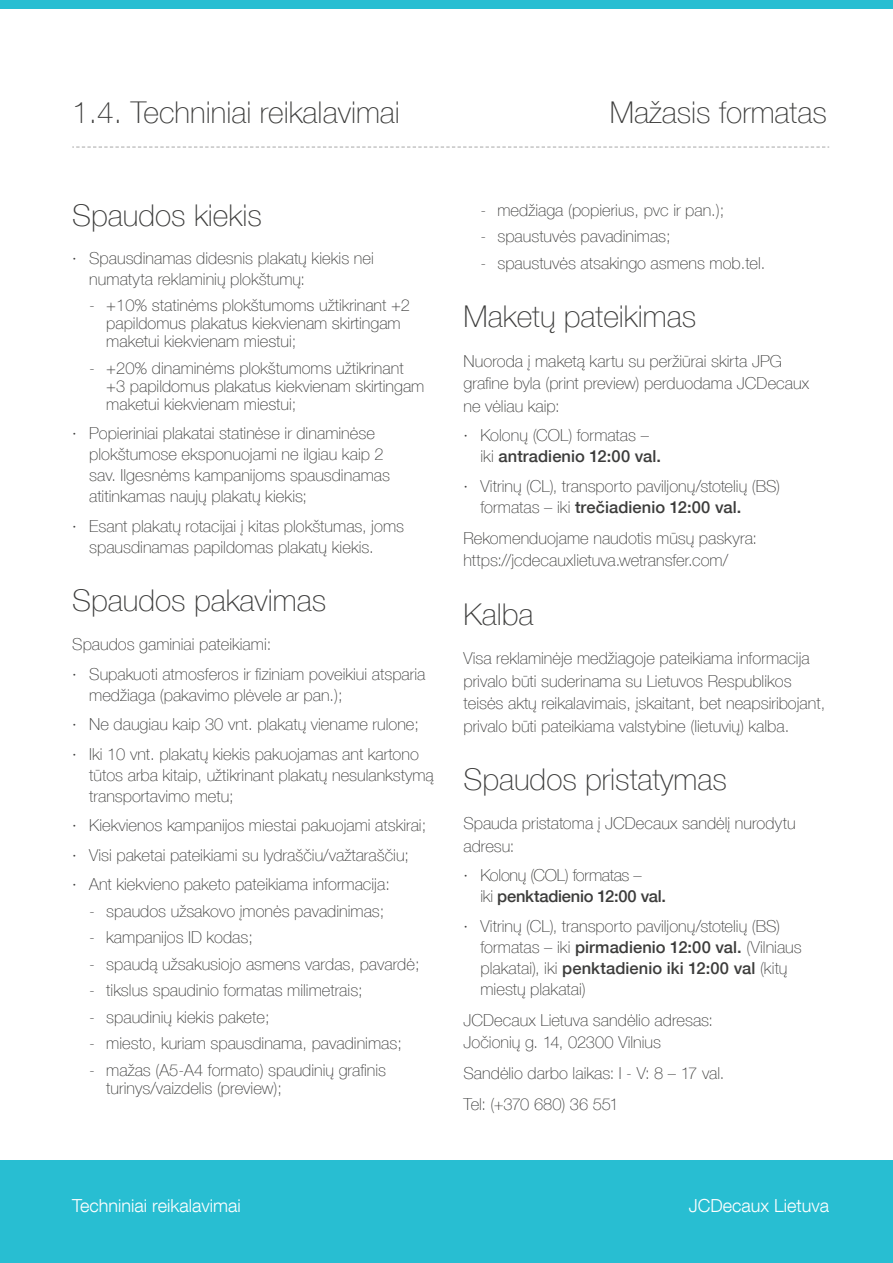
<style>
.page{position:relative;width:893px;height:1263px;background:#fff}
.page>*{position:absolute;margin:0;border:0;box-sizing:border-box;transform-origin:0 0}
.text_heading{font:100 30px "Helvetica Neue LT Com";color:#3c3c3b}
.t1{font:300 18px "Helvetica Neue LT Com";color:#fff}
.text_11pt{font:100 16.5px/21px "Helvetica Neue LT Com";color:#3c3c3b}
.t2{font:100 16.5px/18px "Helvetica Neue LT Pro";color:#3c3c3b}
.text_contacts{font:100 16.5px/22.5px "Helvetica Neue LT Com";color:#3c3c3b}
.text_11pt-2{font:100 16.5px/21px "Helvetica Neue LT Com";letter-spacing:-.02em;color:#3c3c3b}
.s1{font-family:"Helvetica Neue"}
.s2{font-weight:500}
</style>
<div class="page">
<div style="left:0;top:0;width:893px;height:9px;background:#28bed2"></div>
<div style="left:0;top:1161px;width:893px;height:102px;background:#28bed2"></div>
<svg style="left:72px;top:146px;width:757px;height:2px"></svg>
<p class="text_heading" style="left:72px;top:95px;width:329px">1.4. Techniniai reikalavimai</p>
<p class="text_heading" style="left:610px;top:95px;width:219px">Mažasis formatas</p>
<p class="text_heading" style="left:72px;top:197px;width:191px">Spaudos kiekis</p>
<p class="text_11pt" style="left:89px;top:247px;width:286px;text-indent:-17px">· Spausdinamas didesnis plakatų kiekis nei numatyta reklaminių plokštumų:</p>
<p class="t2" style="left:106px;top:296px;width:305px;text-indent:-17px"><span class="s1">‑</span> +10% statinėms plokštumoms užtikrinant +2 papildomus plakatus kiekvienam skirtingam maketui kiekvienam miestui;</p>
<p class="t2" style="left:106px;top:359px;width:320px;text-indent:-17px"><span class="s1">‑</span> +20% dinaminėms plokštumoms užtikrinant +3 papildomus plakatus kiekvienam skirtingam maketui kiekvienam miestui;</p>
<p class="text_11pt" style="left:89px;top:422px;width:302px;text-indent:-17px">· Popieriniai plakatai statinėse ir dinaminėse plokštumose eksponuojami ne ilgiau kaip 2 sav. Ilgesnėms kampanijoms spausdinamas atitinkamas naujų plakatų kiekis;</p>
<p class="text_11pt" style="left:89px;top:515px;width:316px;text-indent:-17px">· Esant plakatų rotacijai į kitas plokštumas, joms spausdinamas papildomas plakatų kiekis.</p>
<p class="text_heading" style="left:72px;top:582px;width:255px">Spaudos pakavimas</p>
<p class="text_11pt" style="left:72px;top:634px;width:201px">Spaudos gaminiai pateikiami:</p>
<p class="text_11pt" style="left:89px;top:663px;width:338px;text-indent:-17px">· Supakuoti atmosferos ir fiziniam poveikiui atsparia medžiaga (pakavimo plėvele ar pan.);</p>
<p class="text_11pt" style="left:72px;top:714px;width:348px">· Ne daugiau kaip 30 vnt. plakatų viename rulone;</p>
<p class="text_11pt" style="left:89px;top:743px;width:346px;text-indent:-17px">· Iki 10 vnt. plakatų kiekis pakuojamas ant kartono tūtos arba kitaip, užtikrinant plakatų nesulankstymą transportavimo metu;</p>
<p class="text_11pt" style="left:72px;top:815px;width:356px">· Kiekvienos kampanijos miestai pakuojami atskirai;</p>
<p class="text_11pt" style="left:72px;top:844px;width:338px">· Visi paketai pateikiami su lydraščiu/važtaraščiu;</p>
<p class="text_11pt" style="left:72px;top:874px;width:319px">· Ant kiekvieno paketo pateikiama informacija:</p>
<p class="text_11pt" style="left:89px;top:900px;width:297px">‑ spaudos užsakovo įmonės pavadinimas;</p>
<p class="text_11pt" style="left:89px;top:927px;width:165px">‑ kampanijos ID kodas;</p>
<p class="text_11pt" style="left:89px;top:953px;width:332px">‑ spaudą užsakusiojo asmens vardas, pavardė;</p>
<p class="text_11pt" style="left:89px;top:980px;width:275px">‑ tikslus spaudinio formatas milimetrais;</p>
<p class="text_11pt" style="left:89px;top:1006px;width:182px">‑ spaudinių kiekis pakete;</p>
<p class="text_11pt" style="left:89px;top:1033px;width:314px">‑ miesto, kuriam spausdinama, pavadinimas;</p>
<p class="text_11pt" style="left:106px;top:1061px;width:281px;line-height:18px;text-indent:-17px">‑ mažas (A5-A4 formato) spaudinių grafinis turinys/vaizdelis (preview);</p>
<p class="text_11pt" style="left:480px;top:199px;width:245px">‑ medžiaga (popierius, pvc ir pan.);</p>
<p class="text_11pt" style="left:480px;top:226px;width:192px">‑ spaustuvės pavadinimas;</p>
<p class="text_11pt" style="left:480px;top:252px;width:287px">‑ spaustuvės atsakingo asmens mob.tel.</p>
<p class="text_heading" style="left:463px;top:299px;width:234px">Maketų pateikimas</p>
<p class="text_11pt" style="left:463px;top:349px;width:347px;line-height:22.5px">Nuoroda į maketą kartu su peržiūrai skirta JPG grafine byla (print preview) perduodama JCDecaux ne vėliau kaip:</p>
<p class="text_11pt" style="left:480px;top:425px;width:182px;text-indent:-17px">· Kolonų (COL) formatas – iki <span class="s2">antradienio 12:00 val.</span></p>
<p class="text_11pt" style="left:480px;top:475px;width:301px;text-indent:-17px">· Vitrinų (CL), transporto paviljonų/stotelių (BS) formatas – iki <span class="s2">trečiadienio 12:00 val.</span></p>
<p class="text_11pt" style="left:463px;top:526px;width:295px;line-height:22.5px">Rekomenduojame naudotis mūsų paskyra: https://jcdecauxlietuva.wetransfer.com/</p>
<p class="text_heading" style="left:463px;top:596px;width:72px">Kalba</p>
<p class="text_11pt" style="left:463px;top:647px;width:363px;line-height:22.5px">Visa reklaminėje medžiagoje pateikiama informacija privalo būti suderinama su Lietuvos Respublikos teisės aktų reikalavimais, įskaitant, bet neapsiribojant, privalo būti pateikiama valstybine (lietuvių) kalba.</p>
<p class="text_heading" style="left:463px;top:761px;width:265px">Spaudos pristatymas</p>
<p class="text_11pt" style="left:463px;top:812px;width:334px;line-height:22.5px">Spauda pristatoma į JCDecaux sandėlį nurodytu adresu:</p>
<p class="text_11pt-2" style="left:480px;top:865px;width:187px;text-indent:-17px">· Kolonų (COL) formatas –<br>iki <span class="s2">penktadienio 12:00 val.</span></p>
<p class="text_11pt" style="left:480px;top:915px;width:323px;text-indent:-17px">· Vitrinų (CL), transporto paviljonų/stotelių (BS) formatas – iki <span class="s2">pirmadienio 12:00 val.</span> (Vilniaus plakatai), iki <span class="s2">penktadienio iki 12:00 val</span> (kitų miestų plakatai)</p>
<p class="text_contacts" style="left:463px;top:1008px;width:251px">JCDecaux Lietuva sandėlio adresas:<br>Jočionių g. 14, 02300 Vilnius</p>
<p class="text_contacts" style="left:463px;top:1062px;width:262px">Sandėlio darbo laikas: I - V: 8 – 17 val.</p>
<p class="text_contacts" style="left:463px;top:1093px;width:157px">Tel: (+370 680) 36 551</p>
<p class="t1" style="left:72px;top:1195px;width:170px">Techniniai reikalavimai</p>
<p class="t1" style="left:689px;top:1195px;width:142px">JCDecaux Lietuva</p>
</div>
